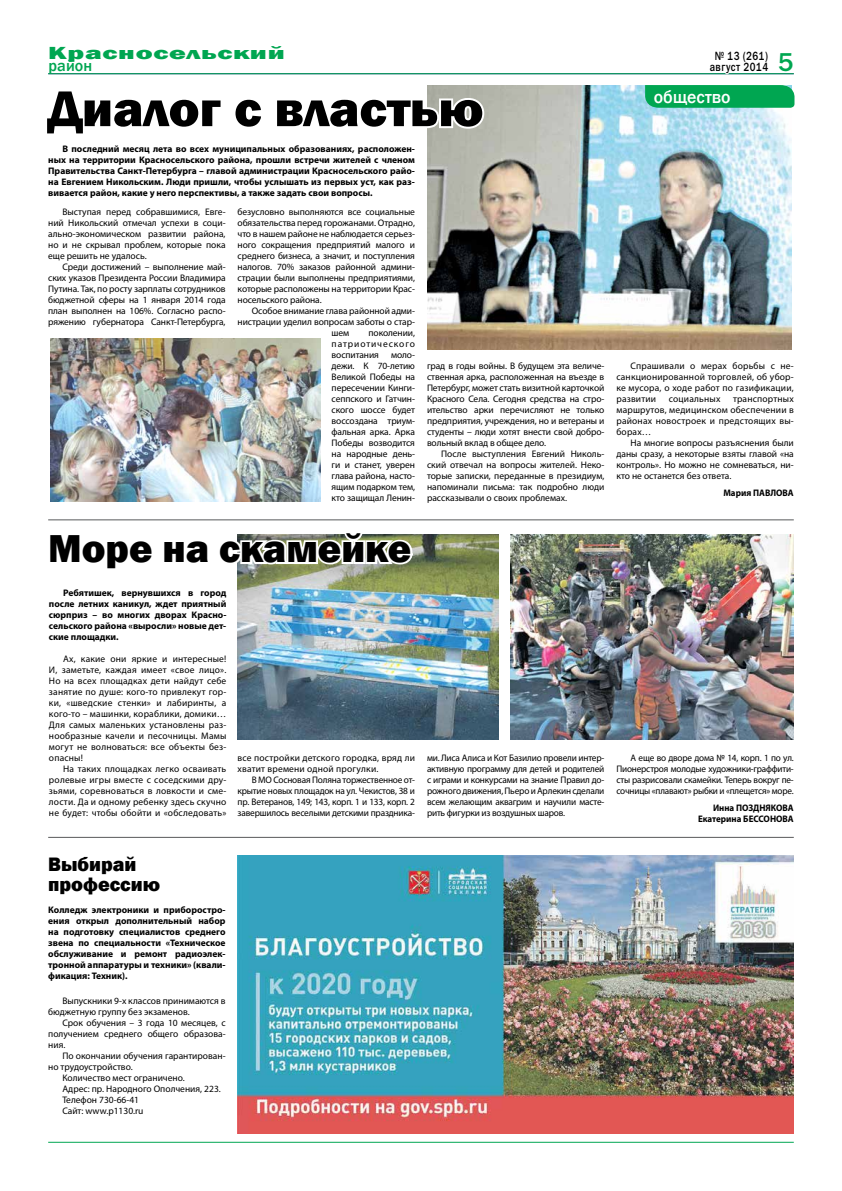
<style>
.page{position:relative;width:842px;height:1191px;background:#fff}
.page>*{position:absolute;margin:0;border:0;box-sizing:border-box;transform-origin:0 0}
.t1{font:800 52px "Franklin Gothic";color:#000}
.t2{font:800 40px "Franklin Gothic";color:#000}
.t3{font:26px "Franklin Gothic Medium C";color:#00a651}
.t4{font:800 20px/20px "Franklin Gothic";color:#000}
.t5{font:800 18px "Franklin Gothic";letter-spacing:.025em;color:#00a651;scale:1.59 1}
.t6{font:500 18px "Franklin Gothic";color:#fff}
.t7{font:500 16px "Franklin Gothic";letter-spacing:.005em;color:#00a651}
.t8{font:12px/11px "Franklin Gothic Medium C";letter-spacing:.05em;color:#000;text-align:center;scale:.79 1}
.t9{font:9.5px/11px "Myriad Pro";color:#000;text-align:justify}
.t10{font:700 9.5px/11px "Myriad Pro";color:#000;text-align:justify}
.t11{font:9.5px/11px "Myriad Pro";letter-spacing:.02em;color:#000}
.t12{font:700 9.5px/11px "Myriad Pro";color:#000;text-align:right;scale:.94 1}
</style>
<div class="page">
<hr style="left:48px;top:73px;width:746px;height:1px;background:#00a651">
<hr style="left:48px;top:1141px;width:746px;height:1px;background:#00a651">
<svg style="left:708px;top:73px;width:61px;height:2px"></svg>
<img style="left:238px;top:534px;width:260px;height:206px">
<img style="left:427px;top:85px;width:365px;height:264px">
<img style="left:51px;top:338px;width:269px;height:163px">
<svg style="left:645px;top:85px;width:149px;height:23px"></svg>
<img style="left:238px;top:855px;width:556px;height:278px">
<svg style="left:427px;top:95px;width:60px;height:37px"></svg>
<hr style="left:48px;top:837px;width:746px;height:1px;background:#58595b">
<hr style="left:48px;top:519px;width:746px;height:1px;background:#58595b">
<svg style="left:48px;top:519px;width:367px;height:58px"></svg>
<img style="left:510px;top:534px;width:284px;height:206px">
<h3 class="t5" style="left:48px;top:41px;width:150px">Красносельский</h3>
<h3 class="t7" style="left:49px;top:56px;width:45px">район</h3>
<p class="t8" style="left:710px;top:51px;width:76px">№ 13 (261) август 2014</p>
<h3 class="t6" style="left:654px;top:86px;width:78px">общество</h3>
<h1 class="t1" style="left:48px;top:75px;width:437px">Диалог с властью</h1>
<h3 class="t3" style="left:778px;top:47px;width:18px">5</h3>
<p class="t10" style="left:48px;top:143px;width:368px;text-indent:14px">В последний месяц лета во всех муниципальных образованиях, расположен&shy;ных на территории Красносельского района, прошли встречи жителей с членом Правительства Санкт-Петербурга – главой администрации Красносельского райо&shy;на Евгением Никольским. Люди пришли, чтобы услышать из первых уст, как раз&shy;вивается район, какие у него перспективы, а также задать свои вопросы.</p>
<p class="t9" style="left:238px;top:206px;width:179px">безусловно выполняются все социальные обязательства перед горожанами. Отрадно, что в нашем районе не наблюдается серьез&shy;ного сокращения предприятий малого и среднего бизнеса, а значит, и поступления налогов. 70% заказов районной админи&shy;страции были выполнены предприятиями, которые расположены на территории Крас&shy;носельского района.</p>
<p class="t9" style="left:252px;top:305px;width:165px">Особое внимание глава районной адми-</p>
<p class="t9" style="left:238px;top:316px;width:179px">нистрации уделил вопросам заботы о стар-</p>
<p class="t9" style="left:332px;top:327px;width:19px">шем</p>
<p class="t9" style="left:48px;top:206px;width:179px;text-indent:14px">Выступая перед собравшимися, Евге&shy;ний Никольский отмечал успехи в соци&shy;ально-экономическом развитии района, но и не скрывал проблем, которые пока еще решить не удалось.</p>
<p class="t9" style="left:48px;top:261px;width:179px;text-indent:14px">Среди достижений – выполнение май&shy;ских указов Президента России Владимира Путина. Так, по росту зарплаты сотрудников бюджетной сферы на 1 января 2014 года план выполнен на 106%. Согласно распо&shy;ряжению губернатора Санкт-Петербурга,</p>
<p class="t9" style="left:332px;top:327px;width:85px;text-indent:37px">поколении, патриотического воспитания</p>
<p class="t9" style="left:332px;top:349px;width:85px;text-indent:59px">моло&shy;дежи. К 70-летию Великой Победы на пересечении Кинги&shy;сеппского и Гатчин&shy;ского шоссе будет воссоздана триум&shy;фальная арка. Арка Победы возводится на народные день&shy;ги и станет, уверен глава района, насто&shy;ящим подарком тем, кто защищал Ленин-</p>
<p class="t9" style="left:616px;top:360px;width:179px;text-indent:14px">Спрашивали о мерах борьбы с не&shy;санкционированной торговлей, об убор&shy;ке мусора, о ходе работ по газификации, развитии</p>
<p class="t9" style="left:427px;top:360px;width:179px">град в годы войны. В будущем эта величе&shy;ственная арка, расположенная на въезде в Петербург, может стать визитной карточкой Красного Села. Сегодня средства на стро&shy;ительство арки перечисляют не только предприятия, учреждения, но и ветераны и студенты – люди хотят внести свой добро&shy;вольный вклад в общее дело.</p>
<p class="t9" style="left:427px;top:448px;width:179px;text-indent:14px">После выступления Евгений Николь&shy;ский отвечал на вопросы жителей. Неко&shy;торые записки, переданные в президиум, напоминали письма: так подробно люди рассказывали о своих проблемах.</p>
<p class="t9" style="left:616px;top:393px;width:179px;text-indent:117px">транспортных маршрутов, медицинском обеспечении в районах новостроек и предстоящих вы&shy;борах…</p>
<p class="t9" style="left:616px;top:437px;width:179px;text-indent:14px">На многие вопросы разъяснения были даны сразу, а некоторые взяты главой «на контроль». Но можно не сомневаться, ни&shy;кто не останется без ответа.</p>
<p class="t12" style="left:723px;top:486px;width:76px">Мария ПАВЛОВА</p>
<p class="t11" style="left:669px;top:393px;width:53px">социальных</p>
<h2 class="t2" style="left:48px;top:523px;width:365px">Море на скамейке</h2>
<p class="t10" style="left:49px;top:587px;width:179px;text-indent:14px">Ребятишек, вернувшихся в город после летних каникул, ждет приятный сюрприз – во многих дворах Красно&shy;сельского района «выросли» новые дет&shy;ские площадки.</p>
<p class="t9" style="left:49px;top:653px;width:179px;text-indent:14px">Ах, какие они яркие и интересные!<br>И, заметьте, каждая имеет «свое лицо».<br>Но на всех площадках дети найдут себе занятие по душе: кого-то привлекут гор&shy;ки, «шведские стенки» и лабиринты, а кого-то – машинки, кораблики, домики… Для самых маленьких установлены раз&shy;нообразные качели и песочницы. Мамы могут не волноваться: все объекты без&shy;опасны!</p>
<p class="t9" style="left:49px;top:763px;width:179px;text-indent:14px">На таких площадках легко осваивать ролевые игры вместе с соседскими дру&shy;зьями, соревноваться в ловкости и сме&shy;лости. Да и одному ребенку здесь скучно не будет: чтобы обойти и «обследовать»</p>
<p class="t11" style="left:238px;top:752px;width:179px">все постройки детского городка, вряд ли хватит времени одной прогулки.</p>
<p class="t9" style="left:238px;top:774px;width:179px;text-indent:14px">В МО Сосновая Поляна торжественное от&shy;крытие новых площадок на ул. Чекистов, 38 и пр. Ветеранов, 149; 143, корп. 1 и 133, корп. 2 завершилось веселыми детскими праздника-</p>
<p class="t9" style="left:427px;top:752px;width:179px">ми. Лиса Алиса и Кот Базилио провели интер&shy;активную программу для детей и родителей с играми и конкурсами на знание Правил до&shy;рожного движения, Пьеро и Арлекин сделали всем желающим аквагрим и научили масте&shy;рить фигурки из воздушных шаров.</p>
<p class="t9" style="left:616px;top:752px;width:179px;text-indent:14px">А еще во дворе дома № 14, корп. 1 по ул.<br>Пионерстроя молодые художники-граффити&shy;сты разрисовали скамейки. Теперь вокруг пе&shy;сочницы «плавают» рыбки и «плещется» море.</p>
<p class="t12" style="left:698px;top:802px;width:103px">Инна ПОЗДНЯКОВА<br>Екатерина БЕССОНОВА</p>
<h3 class="t4" style="left:48px;top:854px;width:113px">Выбирай профессию</h3>
<p class="t10" style="left:48px;top:904px;width:179px">Колледж электроники и приборостро&shy;ения открыл дополнительный набор на подготовку специалистов среднего звена по специальности «Техническое обслуживание и ремонт радиоэлек&shy;тронной аппаратуры и техники» (квали&shy;фикация: Техник).</p>
<p class="t9" style="left:48px;top:995px;width:179px;text-indent:14px">Выпускники 9-х классов принимаются в бюджетную группу без экзаменов.</p>
<p class="t9" style="left:48px;top:1017px;width:179px;text-indent:14px">Срок обучения – 3 года 10 месяцев, с получением среднего общего образова&shy;ния.</p>
<p class="t9" style="left:62px;top:1050px;width:165px">По окончании обучения гарантирован-</p>
<p class="t9" style="left:48px;top:1061px;width:86px">но трудоустройство.</p>
<p class="t9" style="left:62px;top:1072px;width:124px">Количество мест ограничено.</p>
<p class="t9" style="left:62px;top:1083px;width:160px">Адрес: пр. Народного Ополчения, 223.</p>
<p class="t9" style="left:62px;top:1094px;width:78px">Телефон 730-66-41</p>
<p class="t9" style="left:62px;top:1105px;width:83px">Сайт: www.p1130.ru</p>
</div>
